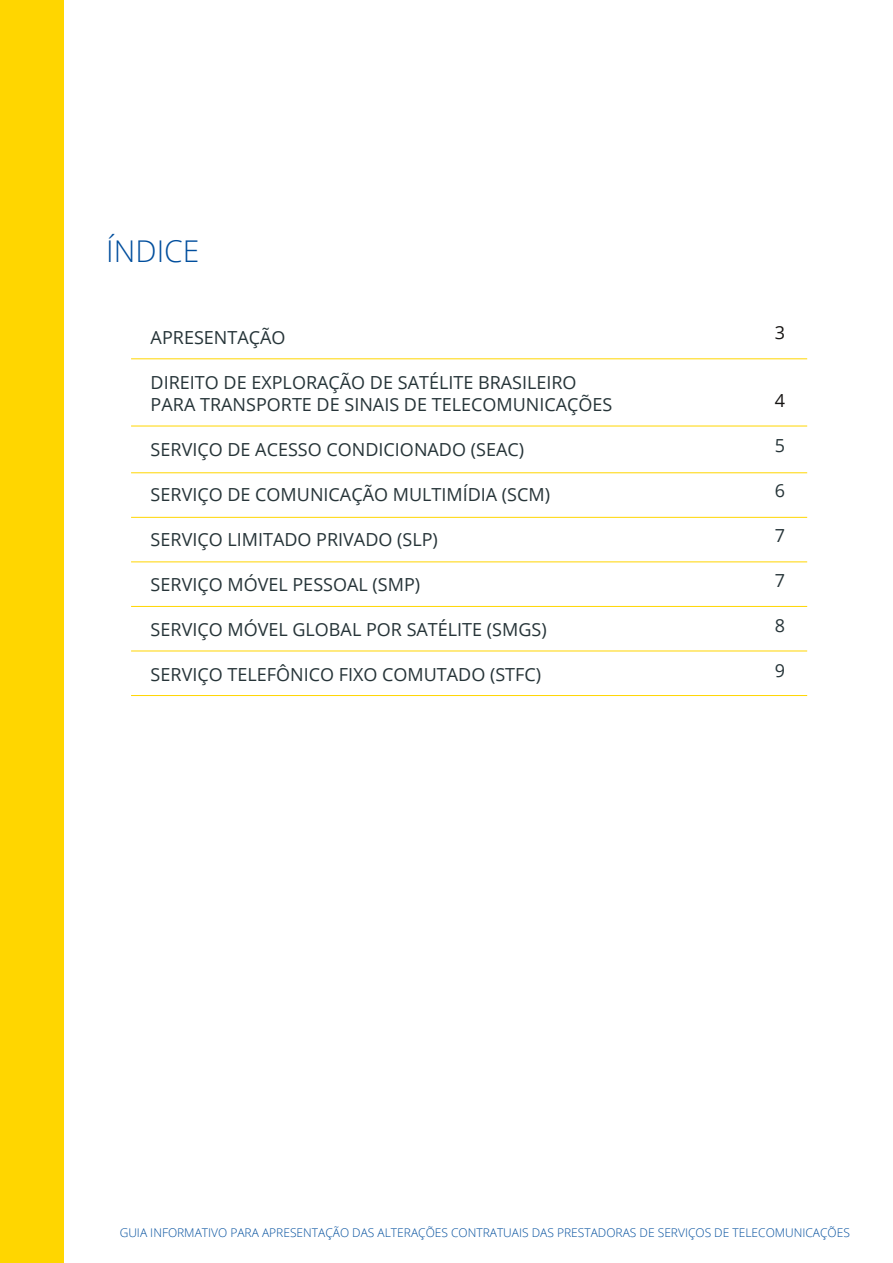
<style>
.page{position:relative;width:893px;height:1263px;background:#fff}
.page>*{position:absolute;margin:0;border:0;box-sizing:border-box;transform-origin:0 0}
.t1{font:300 30px "Open Sans";color:#004e9d}
.t2{font:18px/22.5px "Open Sans";color:#263438}
.t3{font:18px "Open Sans";color:#161413}
.t4{font:300 12px "Open Sans";color:#004e9d}
</style>
<div class="page">
<div style="left:0;top:0;width:64px;height:1263px;background:#ffd600"></div>
<hr style="left:131px;top:472px;width:676px;height:1px;background:#ffd600">
<hr style="left:131px;top:517px;width:676px;height:1px;background:#ffd600">
<hr style="left:131px;top:561px;width:676px;height:1px;background:#ffd600">
<hr style="left:131px;top:606px;width:676px;height:1px;background:#ffd600">
<hr style="left:131px;top:650px;width:676px;height:1px;background:#ffd600">
<hr style="left:131px;top:695px;width:676px;height:1px;background:#ffd600">
<hr style="left:131px;top:426px;width:676px;height:1px;background:#ffd600">
<hr style="left:131px;top:358px;width:676px;height:1px;background:#ffd600">
<h1 class="t1" style="left:106px;top:231px;width:95px">ÍNDICE</h1>
<p class="t2" style="left:151px;top:325px;width:136px">APRESENTAÇÃO</p>
<p class="t2" style="left:151px;top:370px;width:463px">DIREITO DE EXPLORAÇÃO DE SATÉLITE BRASILEIRO<br>PARA TRANSPORTE DE SINAIS DE TELECOMUNICAÇÕES</p>
<p class="t2" style="left:151px;top:438px;width:375px">SERVIÇO DE ACESSO CONDICIONADO (SEAC)</p>
<p class="t2" style="left:151px;top:483px;width:401px">SERVIÇO DE COMUNICAÇÃO MULTIMÍDIA (SCM)</p>
<p class="t2" style="left:151px;top:528px;width:289px">SERVIÇO LIMITADO PRIVADO (SLP)</p>
<p class="t2" style="left:151px;top:573px;width:271px">SERVIÇO MÓVEL PESSOAL (SMP)</p>
<p class="t2" style="left:151px;top:618px;width:398px">SERVIÇO MÓVEL GLOBAL POR SATÉLITE (SMGS)</p>
<p class="t2" style="left:151px;top:663px;width:392px">SERVIÇO TELEFÔNICO FIXO COMUTADO (STFC)</p>
<p class="t3" style="left:775px;top:320px;width:12px">3</p>
<p class="t3" style="left:775px;top:388px;width:12px">4</p>
<p class="t2" style="left:775px;top:433px;width:12px">5</p>
<p class="t2" style="left:775px;top:478px;width:12px">6</p>
<p class="t2" style="left:775px;top:523px;width:12px">7</p>
<p class="t2" style="left:775px;top:568px;width:12px">7</p>
<p class="t2" style="left:775px;top:613px;width:12px">8</p>
<p class="t2" style="left:775px;top:658px;width:12px">9</p>
<p class="t4" style="left:120px;top:1224px;width:732px">GUIA INFORMATIVO PARA APRESENTAÇÃO DAS ALTERAÇÕES CONTRATUAIS DAS PRESTADORAS DE SERVIÇOS DE TELECOMUNICAÇÕES</p>
</div>
